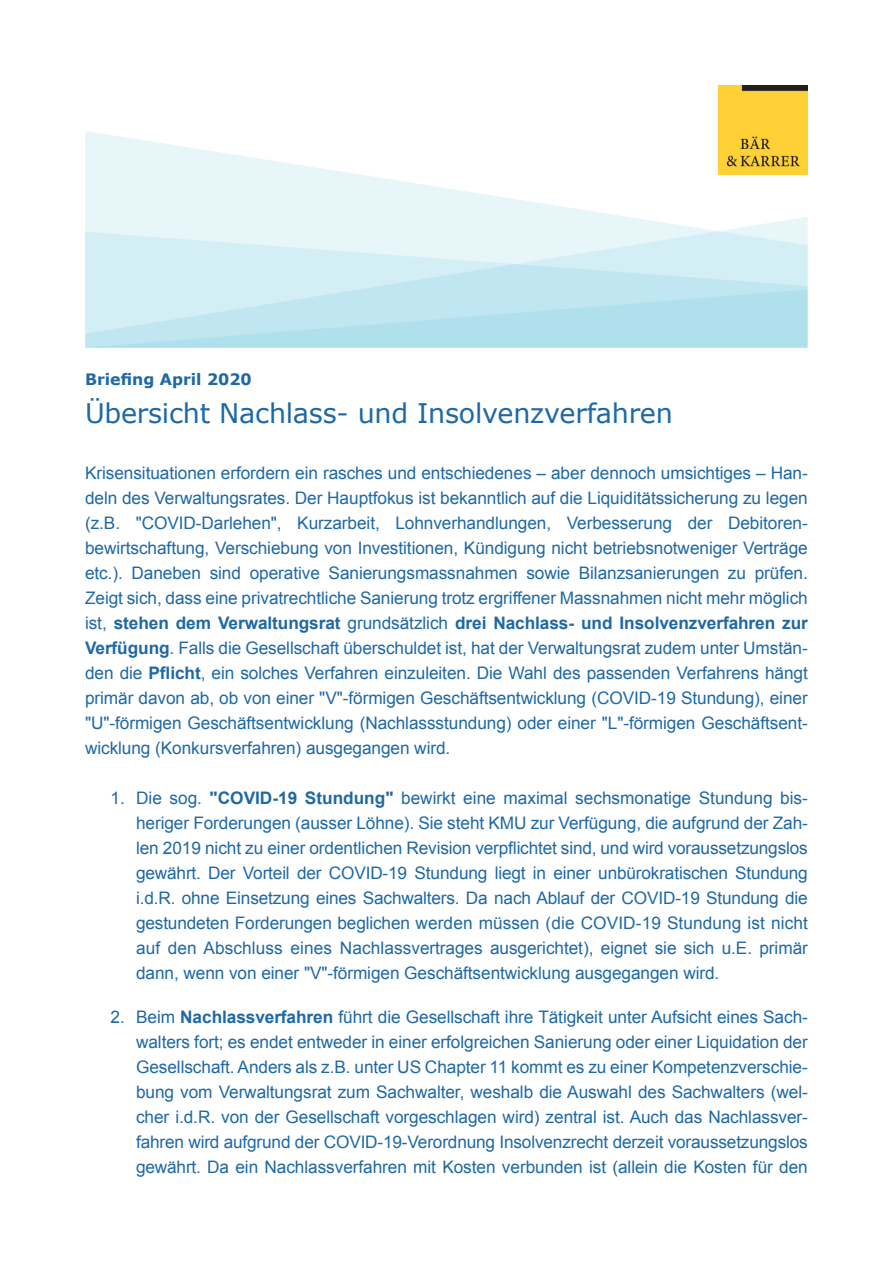
<style>
.page{position:relative;width:893px;height:1263px;background:#fff}
.page>*{position:absolute;margin:0;border:0;box-sizing:border-box;transform-origin:0 0}
.H1{font:27px "Verdana";letter-spacing:-.01em;color:#1e68a6}
.Lead{font:17.25px/24.9px "Arial";letter-spacing:-.005em;color:#1e68a6;text-align:justify}
.SH1{font:700 15.75px "Verdana";color:#1e68a6}
.s1{font-weight:700}
</style>
<div class="page">
<img style="left:718px;top:85px;width:90px;height:90px">
<p class="SH1" style="left:85px;top:369px;width:168px">Briefing April 2020</p>
<p class="H1" style="left:85px;top:396px;width:589px">Übersicht Nachlass- und Insolvenzverfahren</p>
<p class="Lead" style="left:85px;top:460px;width:724px">Krisensituationen erfordern ein rasches und entschiedenes – aber dennoch umsichtiges – Han&shy;deln des Verwaltungsrates. Der Hauptfokus ist bekanntlich auf die Liquiditätssicherung zu legen (z.B. "COVID-Darlehen", Kurzarbeit, Lohnverhandlungen, Verbesserung der Debitoren&shy;bewirtschaftung, Verschiebung von Investitionen, Kündigung nicht betriebsnotweniger Verträge etc.). Daneben sind operative Sanierungsmassnahmen sowie Bilanzsanierungen zu prüfen.<br>Zeigt sich, dass eine privatrechtliche Sanierung trotz ergriffener Massnahmen nicht mehr möglich ist, <span class="s1">stehen dem Verwaltungsrat</span> grundsätzlich <span class="s1">drei Nachlass- und Insolvenzverfahren zur Verfügung</span>. Falls die Gesellschaft überschuldet ist, hat der Verwaltungsrat zudem unter Umstän&shy;den die <span class="s1">Pflicht</span>, ein solches Verfahren einzuleiten. Die Wahl des passenden Verfahrens hängt primär davon ab, ob von einer "V"-förmigen Geschäftsentwicklung (COVID-19 Stundung), einer "U"-förmigen Geschäftsentwicklung (Nachlassstundung) oder einer "L"-förmigen Geschäftsent&shy;wicklung (Konkursverfahren) ausgegangen wird.</p>
<p class="Lead" style="left:136px;top:785px;width:673px;text-indent:-26px">1. Die sog. <span class="s1">"COVID-19 Stundung"</span> bewirkt eine maximal sechsmonatige Stundung bis&shy;heriger Forderungen (ausser Löhne). Sie steht KMU zur Verfügung, die aufgrund der Zah&shy;len 2019 nicht zu einer ordentlichen Revision verpflichtet sind, und wird voraussetzungslos gewährt. Der Vorteil der COVID-19 Stundung liegt in einer unbürokratischen Stundung i.d.R. ohne Einsetzung eines Sachwalters. Da nach Ablauf der COVID-19 Stundung die gestundeten Forderungen beglichen werden müssen (die COVID-19 Stundung ist nicht auf den Abschluss eines Nachlassvertrages ausgerichtet), eignet sie sich u.E. primär dann, wenn von einer "V"-förmigen Geschäftsentwicklung ausgegangen wird.</p>
<p class="Lead" style="left:136px;top:1004px;width:673px;text-indent:-26px">2. Beim <span class="s1">Nachlassverfahren</span> führt die Gesellschaft ihre Tätigkeit unter Aufsicht eines Sach&shy;walters fort; es endet entweder in einer erfolgreichen Sanierung oder einer Liquidation der Gesellschaft. Anders als z.B. unter US Chapter 11 kommt es zu einer Kompetenzverschie&shy;bung vom Verwaltungsrat zum Sachwalter, weshalb die Auswahl des Sachwalters (wel&shy;cher i.d.R. von der Gesellschaft vorgeschlagen wird) zentral ist. Auch das Nachlassver&shy;fahren wird aufgrund der COVID-19-Verordnung Insolvenzrecht derzeit voraussetzungslos gewährt. Da ein Nachlassverfahren mit Kosten verbunden ist (allein die Kosten für den</p>
</div>
